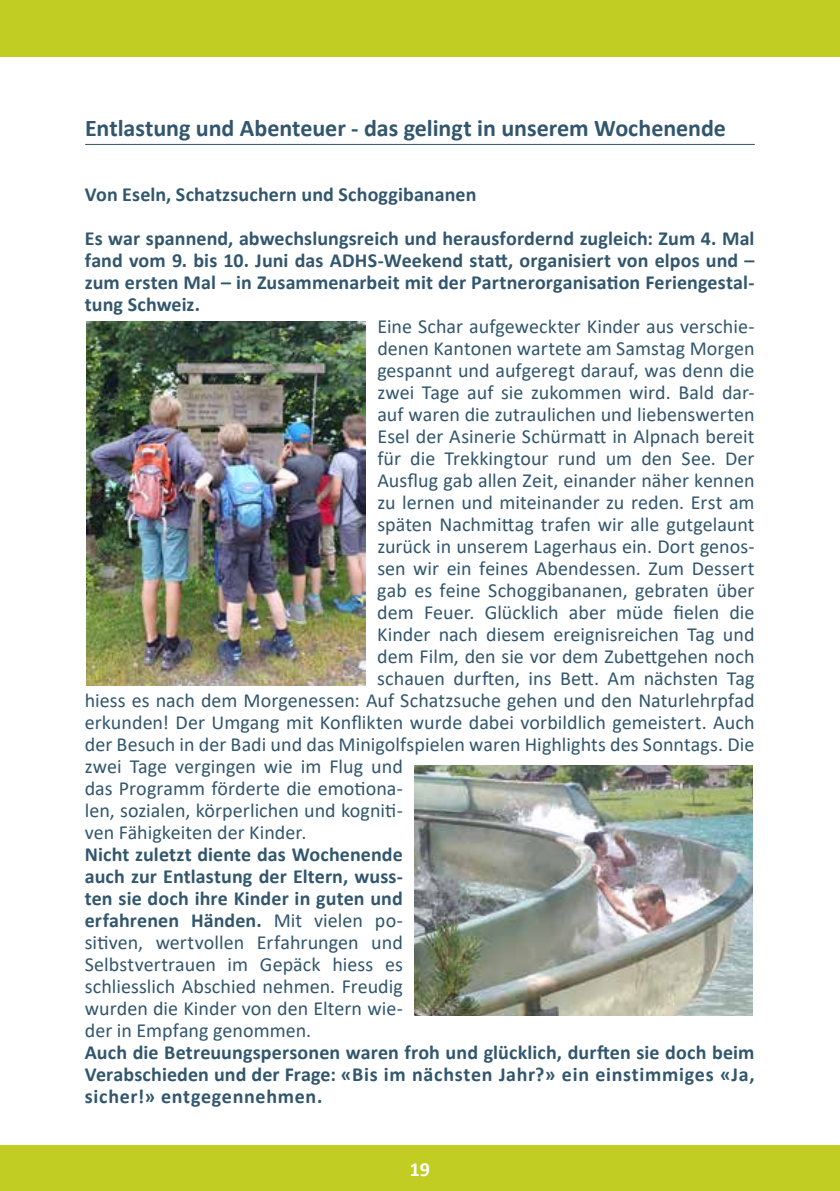
<style>
.page{position:relative;width:840px;height:1191px;background:#fff}
.page>*{position:absolute;margin:0;border:0;box-sizing:border-box;transform-origin:0 0}
.t1{font:700 24px "Calibri";color:#31566d}
.t2{font:20px/22px "Calibri";color:#31566d;text-align:justify}
.t3{font:700 20px/22px "Calibri";letter-spacing:.01em;color:#31566d;text-align:justify}
.t4{font:700 20px "Calibri";color:#fff}
.s1{font-weight:700}
</style>
<div class="page">
<div style="left:0;top:0;width:839px;height:57px;background:#c1cd23"></div>
<div style="left:0;top:1145px;width:839px;height:46px;background:#c1cd23"></div>
<hr style="left:85px;top:144px;width:669px;height:1px;background:#31566d">
<img style="left:86px;top:321px;width:280px;height:364px">
<img style="left:414px;top:765px;width:338px;height:250px">
<p class="t1" style="left:85px;top:111px;width:642px">Entlastung und Abenteuer - das gelingt in unserem Wochenende</p>
<p class="t3" style="left:85px;top:183px;width:393px">Von Eseln, Schatzsuchern und Schoggibananen</p>
<p class="t3" style="left:85px;top:227px;width:670px">Es war spannend, abwechslungsreich und herausfordernd zugleich: Zum 4. Mal fand vom 9. bis 10. Juni das ADHS-Weekend statt, organisiert von elpos und – zum ersten Mal – in Zusammenarbeit mit der Partnerorganisation Feriengestal&shy;tung Schweiz.</p>
<p class="t2" style="left:377px;top:315px;width:378px">Eine Schar aufgeweckter Kinder aus verschie-</p>
<p class="t2" style="left:377px;top:337px;width:378px">denen Kantonen wartete am Samstag Morgen</p>
<p class="t2" style="left:377px;top:359px;width:378px">gespannt und aufgeregt darauf, was denn die</p>
<p class="t2" style="left:377px;top:381px;width:378px">zwei Tage auf sie zukommen wird. Bald dar-</p>
<p class="t2" style="left:377px;top:403px;width:378px">auf waren die zutraulichen und liebenswerten</p>
<p class="t2" style="left:377px;top:425px;width:378px">Esel der Asinerie Schürmatt in Alpnach bereit</p>
<p class="t2" style="left:377px;top:447px;width:378px">für die Trekkingtour rund um den See. Der</p>
<p class="t2" style="left:377px;top:469px;width:378px">Ausflug gab allen Zeit, einander näher kennen</p>
<p class="t2" style="left:377px;top:491px;width:378px">zu lernen und miteinander zu reden. Erst am</p>
<p class="t2" style="left:377px;top:513px;width:378px">späten Nachmittag trafen wir alle gutgelaunt</p>
<p class="t2" style="left:377px;top:535px;width:378px">zurück in unserem Lagerhaus ein. Dort genos-</p>
<p class="t2" style="left:377px;top:557px;width:378px">sen wir ein feines Abendessen. Zum Dessert</p>
<p class="t2" style="left:377px;top:579px;width:378px">gab es feine Schoggibananen, gebraten über</p>
<p class="t2" style="left:377px;top:601px;width:378px">dem Feuer. Glücklich aber müde fielen die</p>
<p class="t2" style="left:377px;top:623px;width:378px">Kinder nach diesem ereignisreichen Tag und</p>
<p class="t2" style="left:377px;top:645px;width:378px">dem Film, den sie vor dem Zubettgehen noch</p>
<p class="t2" style="left:377px;top:667px;width:378px">schauen durften, ins Bett. Am nächsten Tag</p>
<p class="t2" style="left:85px;top:689px;width:670px">hiess es nach dem Morgenessen: Auf Schatzsuche gehen und den Naturlehrpfad</p>
<p class="t2" style="left:85px;top:711px;width:670px">erkunden! Der Umgang mit Konflikten wurde dabei vorbildlich gemeistert. Auch</p>
<p class="t2" style="left:85px;top:733px;width:670px">der Besuch in der Badi und das Minigolfspielen waren Highlights des Sonntags. Die</p>
<p class="t2" style="left:85px;top:755px;width:319px">zwei Tage vergingen wie im Flug und</p>
<p class="t2" style="left:85px;top:777px;width:319px">das Programm förderte die emotiona-</p>
<p class="t2" style="left:85px;top:799px;width:319px">len, sozialen, körperlichen und kogniti-</p>
<p class="t2" style="left:85px;top:821px;width:223px">ven Fähigkeiten der Kinder.</p>
<p class="t2" style="left:85px;top:843px;width:319px"><span class="s1">Nicht zuletzt diente das Wochenende auch zur Entlastung der Eltern, wuss&shy;ten sie doch ihre Kinder in guten und erfahrenen Händen.</span> Mit vielen po&shy;sitiven, wertvollen Erfahrungen und Selbstvertrauen im Gepäck hiess es schliesslich Abschied nehmen. Freudig wurden die Kinder von den Eltern wie&shy;der in Empfang genommen.</p>
<p class="t3" style="left:85px;top:1041px;width:670px">Auch die Betreuungspersonen waren froh und glücklich, durften sie doch beim Verabschieden und der Frage: «Bis im nächsten Jahr?» ein einstimmiges «Ja, sicher!» entgegennehmen.</p>
<p class="t4" style="left:409px;top:1155px;width:22px">19</p>
</div>
